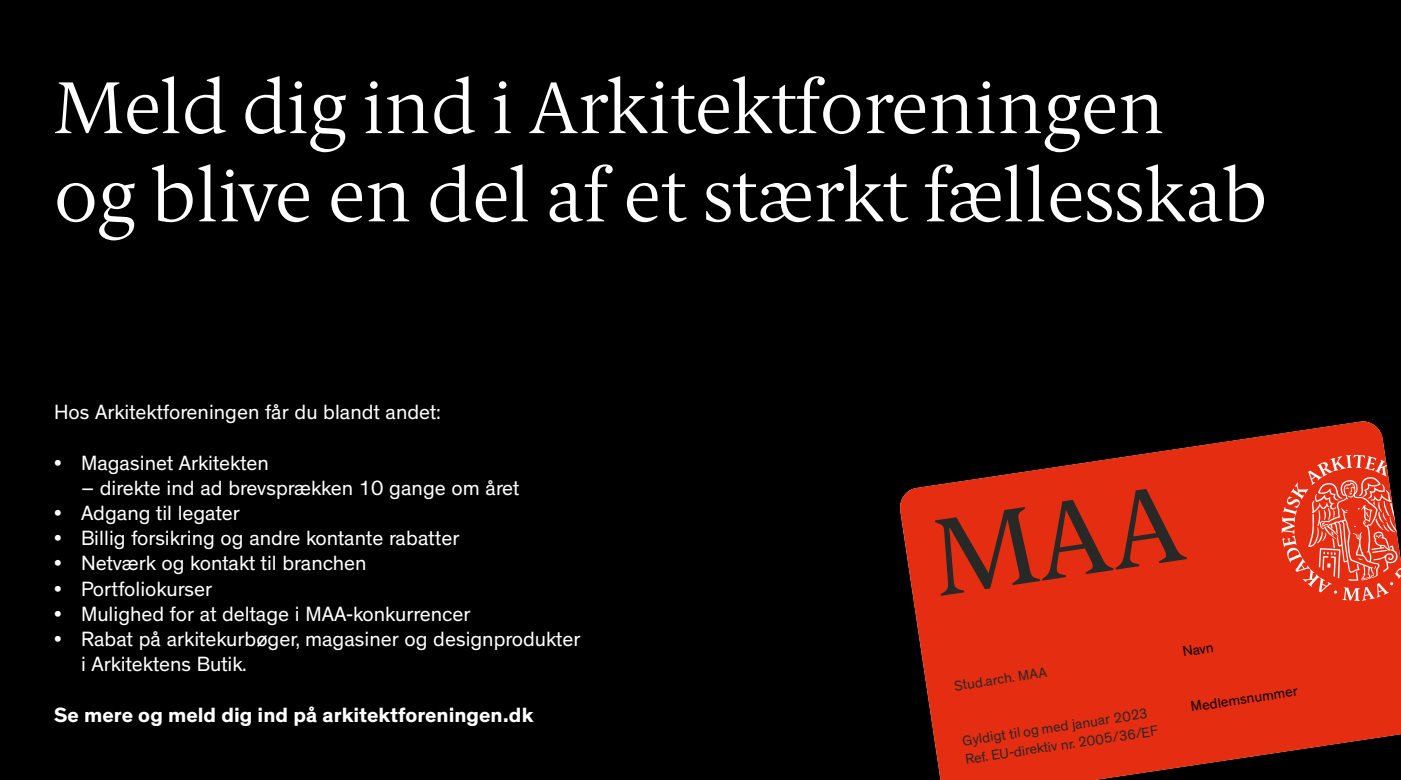
<style>
.page{position:relative;width:1401px;height:780px;background:#000}
.page>*{position:absolute;margin:0;border:0;box-sizing:border-box;transform-origin:0 0}
.t1{font:300 73.5px/88.2px "ID Serif";color:#fff}
.t2{font:21px/25.2px "Theinhardt";color:#fff}
.t3{font:700 21px "Theinhardt";color:#fff}
.t4{font:14.4px/18.5px "Theinhardt";color:#282827}
.t5{font:14.4px "Theinhardt";color:#000}
</style>
<div class="page">
<svg style="left:900px;top:421px;width:501px;height:359px;fill:#e52d12"></svg>
<svg style="left:935px;top:489px;width:252px;height:107px;background:#bd2b16"></svg>
<svg style="left:1282px;top:455px;width:119px;height:146px;background:#de4f3a"></svg>
<h1 class="t1" style="left:54px;top:65px;width:1215px">Meld dig ind i Arkitektforeningen<br>og blive en del af et stærkt fællesskab</h1>
<p class="t2" style="left:54px;top:400px;width:388px">Hos Arkitektforeningen får du blandt andet:</p>
<p class="t2" style="left:54px;top:451px;width:216px">• Magasinet Arkitekten</p>
<p class="t2" style="left:81px;top:476px;width:440px">– direkte ind ad brevsprækken 10 gange om året</p>
<p class="t2" style="left:54px;top:501px;width:187px">• Adgang til legater</p>
<p class="t2" style="left:54px;top:526px;width:407px">• Billig forsikring og andre kontante rabatter</p>
<p class="t2" style="left:54px;top:551px;width:314px">• Netværk og kontakt til branchen</p>
<p class="t2" style="left:54px;top:577px;width:160px">• Portfoliokurser</p>
<p class="t2" style="left:54px;top:602px;width:418px">• Mulighed for at deltage i MAA-konkurrencer</p>
<p class="t2" style="left:81px;top:627px;width:501px;text-indent:-27px">• Rabat på arkitekurbøger, magasiner og designprodukter i Arkitektens Butik.</p>
<p class="t3" style="left:54px;top:702px;width:481px">Se mere og meld dig ind på arkitektforeningen.dk</p>
<p class="t4" style="left:953px;top:677px;width:95px;rotate:-8deg">Stud.arch. MAA</p>
<p class="t4" style="left:961px;top:731px;width:196px;rotate:-8deg">Gyldigt til og med januar 2023<br>Ref. EU-direktiv nr. 2005/36/EF</p>
<p class="t5" style="left:1182px;top:643px;width:33px;rotate:-8deg">Navn</p>
<p class="t5" style="left:1190px;top:698px;width:109px;rotate:-8deg">Medlemsnummer</p>
</div>
